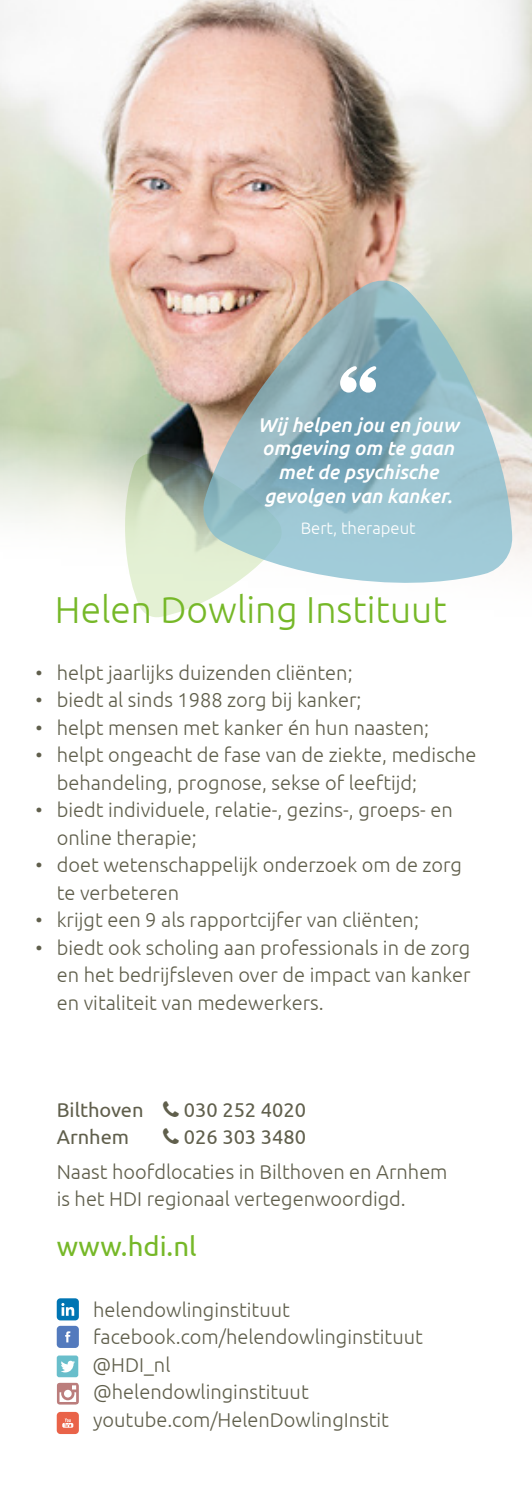
<style>
.page{position:relative;width:532px;height:1489px;background:#fff}
.page>*{position:absolute;margin:0;border:0;box-sizing:border-box;transform-origin:0 0}
.t1{font:300 37.5px "Ubuntu";color:#76b828}
.t2{font:27.5px "Ubuntu";color:#76b828}
.t3{font:300 20px/27.5px "Ubuntu";color:#605f4c}
.t4{font:20px "Ubuntu";color:#605f4c}
.t5{font:italic 500 19.75px/23.8px "Ubuntu";color:#fff;text-align:center}
.t6{font:300 16.75px "Ubuntu";color:#fff}
</style>
<div class="page">
<img style="left:0;top:0;width:531px;height:559px">
<svg style="left:124px;top:452px;width:106px;height:166px;background:#cbd6c1"></svg>
<div style="left:57px;top:1298px;width:22px;height:22px;background:#0075b3;border-radius:4px"></div>
<svg style="left:61px;top:1303px;width:13px;height:12px"></svg>
<div style="left:57px;top:1325px;width:22px;height:22px;background:#537abd;border-radius:4px"></div>
<svg style="left:65px;top:1331px;width:5px;height:11px"></svg>
<div style="left:57px;top:1355px;width:21px;height:21px;background:#69becb;border-radius:2px"></div>
<svg style="left:61px;top:1360px;width:14px;height:12px"></svg>
<svg style="left:57px;top:1382px;width:22px;height:22px"></svg>
<div style="left:57px;top:1411px;width:22px;height:22px;background:#e96349;border-radius:4px"></div>
<svg style="left:62px;top:1418px;width:11px;height:9px"></svg>
<svg style="left:200px;top:277px;width:312px;height:310px;background:#a6bdbf"></svg>
<svg style="left:340px;top:366px;width:36px;height:26px"></svg>
<p class="t5" style="left:257px;top:412px;width:202px">Wij helpen jou en jouw omgeving om te gaan met de psychische gevolgen van kanker.</p>
<p class="t6" style="left:300px;top:518px;width:116px">Bert, therapeut</p>
<h1 class="t1" style="left:55px;top:587px;width:393px">Helen Dowling Instituut</h1>
<p class="t3" style="left:35px;top:658px;width:318px">• helpt jaarlijks duizenden cliënten;</p>
<p class="t3" style="left:35px;top:686px;width:327px">• biedt al sinds 1988 zorg bij kanker;</p>
<p class="t3" style="left:35px;top:713px;width:395px">• helpt mensen met kanker én hun naasten;</p>
<p class="t3" style="left:57px;top:741px;width:421px;text-indent:-21px">• helpt ongeacht de fase van de ziekte, medische behandeling, prognose, sekse of leeftijd;</p>
<p class="t3" style="left:57px;top:796px;width:397px;text-indent:-21px">• biedt individuele, relatie-, gezins-, groeps- en online therapie;</p>
<p class="t3" style="left:57px;top:851px;width:406px;text-indent:-21px">• doet wetenschappelijk onderzoek om de zorg te verbeteren</p>
<p class="t3" style="left:35px;top:906px;width:385px">• krijgt een 9 als rapportcijfer van cliënten;</p>
<p class="t3" style="left:57px;top:933px;width:415px;text-align:justify;text-indent:-21px">• biedt ook scholing aan professionals in de zorg en het bedrijfsleven over de impact van kanker en vitaliteit van medewerkers.</p>
<p class="t4" style="left:57px;top:1097px;width:88px">Bilthoven</p>
<p class="t4" style="left:184px;top:1097px;width:124px">030 252 4020</p>
<p class="t4" style="left:57px;top:1124px;width:74px">Arnhem</p>
<p class="t4" style="left:184px;top:1124px;width:124px">026 303 3480</p>
<p class="t3" style="left:57px;top:1157px;width:392px">Naast hoofdlocaties in Bilthoven en Arnhem is het HDI regionaal vertegenwoordigd.</p>
<h2 class="t2" style="left:57px;top:1229px;width:141px">www.hdi.nl</h2>
<p class="t3" style="left:92px;top:1295px;width:332px">helendowlinginstituut facebook.com/helendowlinginstituut @HDI_nl<br>@helendowlinginstituut youtube.com/HelenDowlingInstit</p>
</div>
